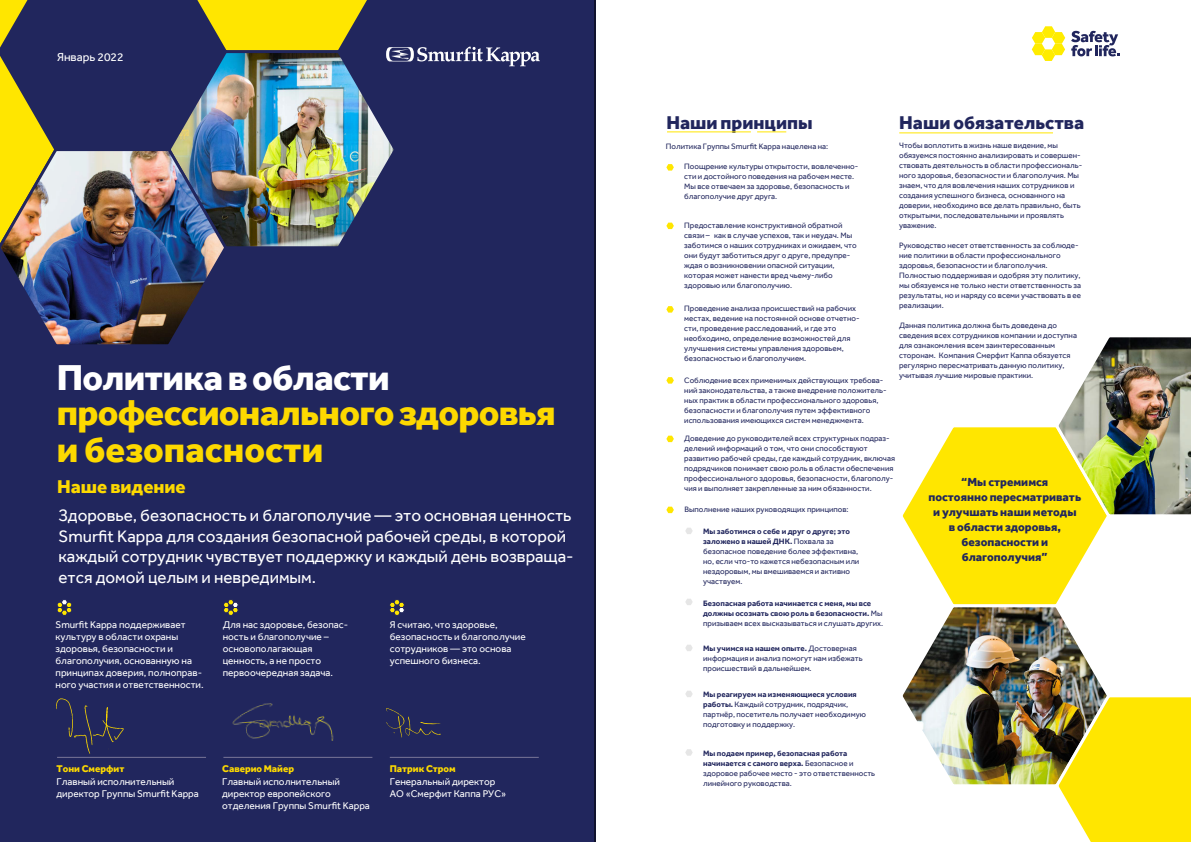
<style>
.page{position:relative;width:1191px;height:842px;background:#fff}
.page>*{position:absolute;margin:0;border:0;box-sizing:border-box;transform-origin:0 0}
.t1{font:800 37px/37px "Effra Corp";letter-spacing:-.02em;color:#fdd900}
.t2{font:800 37px "Effra Corp";letter-spacing:-.02em;color:#fff}
.t3{font:800 19px "Effra Corp";color:#21265d}
.t4{font:800 19px "Effra Corp";color:#fdd900}
.t5{font:17px/20.4px "Effra Corp";color:#fff}
.t6{font:800 12px/15px "Effra Corp";color:#21265d;text-align:center}
.t7{font:12px "Effra Corp";color:#fff}
.t8{font:10px/12px "Effra Corp";color:#fff}
.t9{font:800 10px "Effra Corp";color:#fdd900}
.t10{font:8px/10px "Effra Corp";color:#21265d}
.t11{font:700 8px/10px "Effra Corp";color:#21265d}
.s1{font-weight:700}
.s2{font-weight:400}
</style>
<div class="page">
<div style="left:0;top:0;width:595px;height:842px;background:#21265d"></div>
<svg style="left:666px;top:164px;width:8px;height:7px"></svg>
<svg style="left:666px;top:223px;width:8px;height:6px"></svg>
<svg style="left:666px;top:306px;width:8px;height:7px"></svg>
<svg style="left:666px;top:377px;width:8px;height:7px"></svg>
<svg style="left:666px;top:436px;width:8px;height:6px"></svg>
<svg style="left:666px;top:507px;width:8px;height:6px"></svg>
<svg style="left:685px;top:528px;width:7px;height:6px"></svg>
<svg style="left:685px;top:599px;width:7px;height:6px"></svg>
<svg style="left:685px;top:645px;width:7px;height:6px"></svg>
<svg style="left:685px;top:691px;width:7px;height:6px"></svg>
<svg style="left:685px;top:749px;width:7px;height:7px"></svg>
<hr style="left:667px;top:131px;width:84px;height:1px;background:#ffe600">
<hr style="left:899px;top:132px;width:154px;height:1px;background:#ffe600">
<svg style="left:757px;top:131px;width:29px;height:1px"></svg>
<svg style="left:1031px;top:26px;width:34px;height:35px"></svg>
<svg style="left:1071px;top:31px;width:49px;height:25px"></svg>
<img style="left:57px;top:699px;width:67px;height:55px">
<img style="left:220px;top:693px;width:124px;height:55px">
<svg style="left:166px;top:0;width:374px;height:66px;background:#726d44"></svg>
<svg style="left:0;top:0;width:59px;height:146px;background:#6e683c"></svg>
<img style="left:166px;top:48px;width:232px;height:202px">
<img style="left:0;top:146px;width:229px;height:202px">
<svg style="left:57px;top:599px;width:15px;height:17px"></svg>
<svg style="left:223px;top:599px;width:16px;height:17px"></svg>
<svg style="left:389px;top:599px;width:16px;height:17px"></svg>
<hr style="left:57px;top:757px;width:149px;height:1px;background:#787598">
<hr style="left:223px;top:757px;width:149px;height:1px;background:#787598">
<hr style="left:390px;top:757px;width:149px;height:1px;background:#787598">
<img style="left:902px;top:337px;width:289px;height:505px">
<svg style="left:386px;top:708px;width:55px;height:29px;background:#2d2f57"></svg>
<h3 class="t7" style="left:57px;top:50px;width:68px">Январь 2022</h3>
<h1 class="t2" style="left:57px;top:355px;width:334px">Политика в области</h1>
<h1 class="t1" style="left:57px;top:393px;width:500px">профессионального здоровья и безопасности</h1>
<h2 class="t4" style="left:57px;top:475px;width:130px">Наше видение</h2>
<h3 class="t5" style="left:58px;top:505px;width:517px">Здоровье, безопасность и благополучие — это основная ценность Smurfit Kappa для создания безопасной рабочей среды, в которой каждый сотрудник чувствует поддержку и каждый день возвраща&shy;ется домой целым и невредимым.</h3>
<p class="t8" style="left:56px;top:618px;width:150px">Smurfit Kappa поддерживает культуру в области охраны здоровья, безопасности и благополучия, основанную на принципах доверия, полноправ&shy;ного участия и ответственности.</p>
<p class="t8" style="left:223px;top:618px;width:127px">Для нас здоровье, безопас&shy;ность и благополучие – основополагающая ценность, а не просто первоочередная задача.</p>
<p class="t8" style="left:390px;top:618px;width:137px">Я считаю, что здоровье, безопасность и благополучие сотрудников — это основа успешного бизнеса.</p>
<p class="t9" style="left:57px;top:763px;width:69px">Тони Смерфит</p>
<p class="t8" style="left:57px;top:776px;width:144px">Главный исполнительный директор Группы Smurfit Kappa</p>
<p class="t9" style="left:222px;top:763px;width:73px">Саверио Майер</p>
<p class="t8" style="left:222px;top:776px;width:149px">Главный исполнительный директор европейского отделения Группы Smurfit Kappa</p>
<p class="t9" style="left:390px;top:763px;width:67px">Патрик Стром</p>
<p class="t8" style="left:390px;top:776px;width:118px">Генеральный директор<br>АО «Смерфит Каппа РУС»</p>
<h2 class="t3" style="left:666px;top:110px;width:148px">Наши принципы</h2>
<h2 class="t3" style="left:899px;top:110px;width:186px">Наши обязательства</h2>
<p class="t10" style="left:899px;top:141px;width:185px">Чтобы воплотить в жизнь наше видение, мы обязуемся постоянно анализировать и совершен&shy;ствовать деятельность в области профессиональ&shy;ного здоровья, безопасности и благополучия. Мы знаем, что для вовлечения наших сотрудников и создания успешного бизнеса, основанного на доверии, необходимо все делать правильно, быть открытыми, последовательными и проявлять уважение.</p>
<p class="t10" style="left:899px;top:241px;width:184px">Руководство несет ответственность за соблюде&shy;ние политики в области профессионального здоровья, безопасности и благополучия.<br>Полностью поддерживая и одобряя эту политику, мы обязуемся не только нести ответственность за результаты, но и наряду со всеми участвовать в ее реализации.</p>
<p class="t10" style="left:899px;top:321px;width:179px">Данная политика должна быть доведена до сведения всех сотрудников компании и доступна для ознакомления всем заинтересованным сторонам. Компания Смерфит Каппа обязуется регулярно пересматривать данную политику, учитывая лучшие мировые практики.</p>
<p class="t10" style="left:666px;top:141px;width:164px">Политика Группы Smurfit Kappa нацелена на:</p>
<p class="t10" style="left:684px;top:162px;width:176px">Поощрение культуры открытости, вовлеченно&shy;сти и достойного поведения на рабочем месте.<br>Мы все отвечаем за здоровье, безопасность и благополучие друг друга.</p>
<p class="t10" style="left:684px;top:220px;width:174px">Предоставление конструктивной обратной связи – как в случае успехов, так и неудач. Мы заботимся о наших сотрудниках и ожидаем, что они будут заботиться друг о друге, предупре&shy;ждая о возникновении опасной ситуации, которая может нанести вред чьему-либо здоровью или благополучию.</p>
<p class="t10" style="left:684px;top:303px;width:177px">Проведение анализа происшествий на рабочих местах, ведение на постоянной основе отчетно&shy;сти, проведение расследований, и где это необходимо, определение возможностей для улучшения системы управления здоровьем, безопасностью и благополучием.</p>
<p class="t10" style="left:684px;top:375px;width:204px">Соблюдение всех применимых действующих требова&shy;ний законодательства, а также внедрение положитель&shy;ных практик в области профессионального здоровья, безопасности и благополучия путем эффективного использования имеющихся систем менеджмента.</p>
<p class="t10" style="left:684px;top:433px;width:212px">Доведение до руководителей всех структурных подраз&shy;делений информаций о том, что они способствуют развитию рабочей среды, где каждый сотрудник, включая подрядчиков понимает свою роль в области обеспечения профессионального здоровья, безопасности, благополу&shy;чия и выполняет закрепленные за ним обязанности.</p>
<h3 class="t6" style="left:928px;top:474px;width:154px">“Мы стремимся<br>постоянно пересматривать и улучшать наши методы в области здоровья, безопасности и благополучия”</h3>
<p class="t10" style="left:684px;top:504px;width:166px">Выполнение наших руководящих принципов:</p>
<p class="t10" style="left:703px;top:526px;width:158px"><span class="s1">Мы заботимся о себе и друг о друге; это заложено в нашей ДНК.</span> Похвала за безопасное поведение более эффективна, но, если что-то кажется небезопасным или нездоровым, мы вмешиваемся и активно участвуем.</p>
<p class="t11" style="left:703px;top:598px;width:181px">Безопасная работа начинается с меня, мы все должны осознать свою роль в безопасности. <span class="s2">Мы призываем всех высказываться и слушать других.</span></p>
<p class="t10" style="left:703px;top:643px;width:161px"><span class="s1">Мы учимся на нашем опыте.</span> Достоверная информация и анализ помогут нам избежать происшествий в дальнейшем.</p>
<p class="t10" style="left:703px;top:689px;width:164px"><span class="s1">Мы реагируем на изменяющиеся условия работы.</span> Каждый сотрудник, подрядчик, партнёр, посетитель получает необходимую подготовку и поддержку.</p>
<p class="t10" style="left:703px;top:748px;width:173px"><span class="s1">Мы подаем пример, безопасная работа начинается с самого верха.</span> Безопасное и здоровое рабочее место - это ответственность линейного руководства.</p>
</div>
